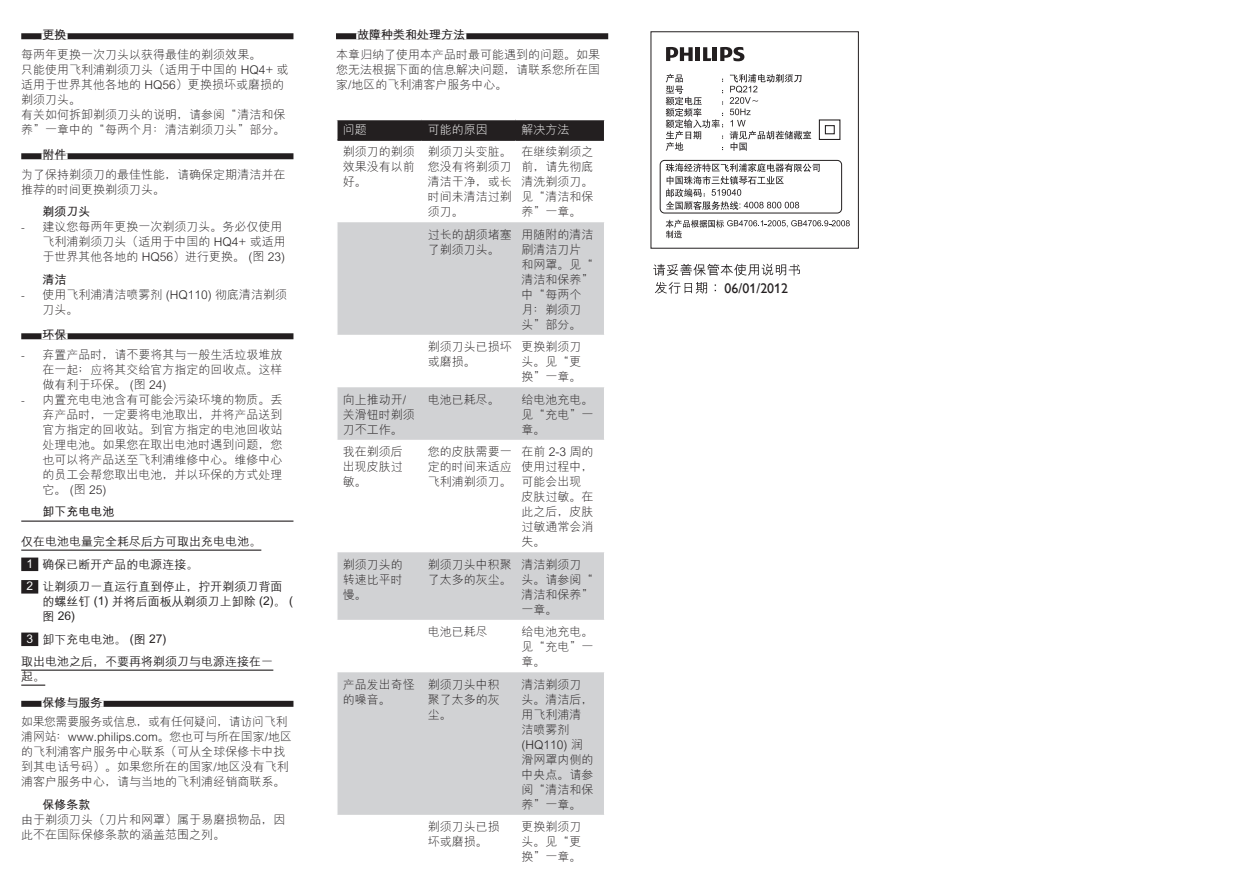
<style>
.page{position:relative;width:1259px;height:893px;background:#fff}
.page>*{position:absolute;margin:0;border:0;box-sizing:border-box;transform-origin:0 0}
.t1{font:13.95px "Gill Sans Alt One WGL";color:#231f20}
.t2{font:12px/15px "M Hei GB Light";color:#231f20}
.t3{font:12px/22.5px "M Hei GB Medium";color:#231f20}
.t4{font:12px "M Hei GB Bold";color:#231f20}
.t5{font:12px "M Hei GB Light";color:#fff}
.s1{font-family:"Gill Sans Alt One WGL Light"}
.s2{color:#fff}
</style>
<div class="page">
<div style="left:336px;top:33px;width:272px;height:6px;background:#231f20"></div>
<div style="left:356px;top:33px;width:110px;height:6px;background:#fff"></div>
<svg style="left:337px;top:222px;width:267px;height:593px;fill:#d1d2d4"></svg>
<div style="left:336px;top:120px;width:269px;height:19px;background:#231f20"></div>
<hr style="left:337px;top:139px;width:85px;height:2px;background:#231f20">
<hr style="left:422px;top:139px;width:93px;height:2px;background:#231f20">
<hr style="left:515px;top:139px;width:89px;height:2px;background:#231f20">
<div style="left:21px;top:33px;width:272px;height:6px;background:#231f20"></div>
<div style="left:41px;top:33px;width:27px;height:6px;background:#fff"></div>
<div style="left:21px;top:153px;width:272px;height:6px;background:#231f20"></div>
<div style="left:41px;top:153px;width:27px;height:6px;background:#fff"></div>
<div style="left:21px;top:333px;width:272px;height:6px;background:#231f20"></div>
<div style="left:41px;top:333px;width:27px;height:6px;background:#fff"></div>
<hr style="left:21px;top:521px;width:272px;height:1px;background:#231f20">
<hr style="left:21px;top:550px;width:240px;height:1px;background:#231f20">
<div style="left:21px;top:558px;width:17px;height:13px;background:#231f20"></div>
<div style="left:21px;top:580px;width:17px;height:14px;background:#231f20"></div>
<div style="left:21px;top:633px;width:17px;height:13px;background:#231f20"></div>
<hr style="left:21px;top:670px;width:252px;height:1px;background:#231f20">
<svg style="left:21px;top:685px;width:24px;height:1px"></svg>
<div style="left:21px;top:701px;width:272px;height:6px;background:#231f20"></div>
<div style="left:41px;top:701px;width:63px;height:6px;background:#fff"></div>
<svg style="left:655px;top:282px;width:52px;height:12px"></svg>
<svg style="left:653px;top:264px;width:147px;height:12px"></svg>
<svg style="left:665px;top:220px;width:185px;height:18px"></svg>
<div style="left:660px;top:160px;width:182px;height:53px;border:1px solid #231f20;border-radius:4px"></div>
<svg style="left:665px;top:74px;width:58px;height:77px"></svg>
<svg style="left:729px;top:74px;width:82px;height:77px"></svg>
<svg style="left:666px;top:163px;width:153px;height:47px"></svg>
<svg style="left:703px;top:47px;width:8px;height:14px"></svg>
<hr style="left:696px;top:47px;width:4px;height:14px;background:#231f20">
<hr style="left:713px;top:47px;width:4px;height:14px;background:#231f20">
<svg style="left:720px;top:47px;width:24px;height:14px"></svg>
<svg style="left:666px;top:47px;width:26px;height:14px"></svg>
<svg style="left:819px;top:119px;width:21px;height:21px"></svg>
<p class="t4" style="left:43px;top:29px;width:25px">更换</p>
<p class="t2" style="left:21px;top:47px;width:269px">每两年更换一次刀头以获得最佳的剃须效果。<br>只能使用飞利浦剃须刀头（适用于中国的 HQ4+ 或适用于世界其他各地的 HQ56）更换损坏或磨损的剃须刀头。<br>有关如何拆卸剃须刀头的说明，请参阅“清洁和保养”一章中的“每两个月：清洁剃须刀头”部分。</p>
<p class="t4" style="left:43px;top:149px;width:25px">附件</p>
<p class="t2" style="left:21px;top:167px;width:265px">为了保持剃须刀的最佳性能，请确保定期清洁并在推荐的时间更换剃须刀头。</p>
<p class="t4" style="left:43px;top:206px;width:49px">剃须刀头</p>
<p class="t2" style="left:43px;top:220px;width:245px;text-indent:-21px"><span class="s1">-</span> 建议您每两年更换一次剃须刀头。务必仅使用飞利浦剃须刀头（适用于中国的 HQ4+ 或适用于世界其他各地的 HQ56）进行更换。 (图 23)</p>
<p class="t4" style="left:43px;top:273px;width:25px">清洁</p>
<p class="t2" style="left:43px;top:287px;width:246px;text-indent:-21px"><span class="s1">-</span> 使用飞利浦清洁喷雾剂 (HQ110) 彻底清洁剃须刀头。</p>
<p class="t4" style="left:43px;top:329px;width:25px">环保</p>
<p class="t2" style="left:43px;top:347px;width:242px;text-align:justify;text-indent:-21px"><span class="s1">-</span> 弃置产品时，请不要将其与一般生活垃圾堆放在一起；应将其交给官方指定的回收点。这样做有利于环保。 (图 24)</p>
<p class="t2" style="left:43px;top:392px;width:242px;text-align:justify;text-indent:-21px"><span class="s1">-</span> 内置充电电池含有可能会污染环境的物质。丢弃产品时，一定要将电池取出，并将产品送到官方指定的回收站。到官方指定的电池回收站处理电池。如果您在取出电池时遇到问题，您也可以将产品送至飞利浦维修中心。维修中心的员工会帮您取出电池，并以环保的方式处理它。 (图 25)</p>
<p class="t4" style="left:43px;top:506px;width:73px">卸下充电电池</p>
<p class="t3" style="left:26px;top:531px;width:258px;text-indent:-5px">仅在电池电量完全耗尽后方可取出充电电池。<br><span class="s2">1</span> 确保已断开产品的电源连接。<br><span class="s2">2</span> 让剃须刀一直运行直到停止，拧开剃须刀背面</p>
<p class="t3" style="left:43px;top:594px;width:252px;line-height:15px">的螺丝钉 (1) 并将后面板从剃须刀上卸除 (2)。 (图 26)</p>
<p class="t3" style="left:21px;top:628px;width:253px;text-indent:5px"><span class="s2">3</span> 卸下充电电池。 (图 27)<br>取出电池之后，不要再将剃须刀与电源连接在一</p>
<p class="t3" style="left:21px;top:666px;width:25px">起。</p>
<p class="t4" style="left:43px;top:696px;width:62px">保修与服务</p>
<p class="t2" style="left:21px;top:715px;width:272px">如果您需要服务或信息，或有任何疑问，请访问飞利浦网站：www.philips.com。您也可与所在国家/地区的飞利浦客户服务中心联系（可从全球保修卡中找到其电话号码）。如果您所在的国家/地区没有飞利浦客户服务中心，请与当地的飞利浦经销商联系。</p>
<p class="t4" style="left:43px;top:798px;width:49px">保修条款</p>
<p class="t2" style="left:21px;top:812px;width:266px">由于剃须刀头（刀片和网罩）属于易磨损物品，因此不在国际保修条款的涵盖范围之列。</p>
<p class="t4" style="left:357px;top:29px;width:109px">故障种类和处理方法</p>
<p class="t2" style="left:336px;top:47px;width:265px;text-align:justify">本章归纳了使用本产品时最可能遇到的问题。如果您无法根据下面的信息解决问题，请联系您所在国家/地区的飞利浦客户服务中心。</p>
<p class="t5" style="left:343px;top:123px;width:25px">问题</p>
<p class="t5" style="left:428px;top:123px;width:61px">可能的原因</p>
<p class="t5" style="left:521px;top:123px;width:49px">解决方法</p>
<p class="t2" style="left:343px;top:145px;width:74px;text-align:justify">剃须刀的剃须效果没有以前好。</p>
<p class="t2" style="left:428px;top:145px;width:85px;text-align:justify">剃须刀头变脏。您没有将剃须刀清洁干净，或长时间未清洁过剃须刀。</p>
<p class="t2" style="left:521px;top:145px;width:73px;text-align:justify">在继续剃须之前，请先彻底清洗剃须刀。见“清洁和保养”一章。</p>
<p class="t2" style="left:428px;top:227px;width:85px">过长的胡须堵塞了剃须刀头。</p>
<p class="t2" style="left:521px;top:227px;width:73px">用随附的清洁刷清洁刀片和网罩。见“清洁和保养”中“每两个月：剃须刀头”部分。</p>
<p class="t2" style="left:428px;top:340px;width:85px">剃须刀头已损坏或磨损。</p>
<p class="t2" style="left:521px;top:340px;width:61px;text-align:justify">更换剃须刀头。见“更换”一章。</p>
<p class="t2" style="left:343px;top:392px;width:74px">向上推动开/关滑钮时剃须刀不工作。</p>
<p class="t2" style="left:428px;top:392px;width:73px">电池已耗尽。</p>
<p class="t2" style="left:521px;top:392px;width:73px;text-align:justify">给电池充电。见“充电”一章。</p>
<p class="t2" style="left:343px;top:445px;width:62px;text-align:justify">我在剃须后出现皮肤过敏。</p>
<p class="t2" style="left:428px;top:445px;width:85px;text-align:justify">您的皮肤需要一定的时间来适应飞利浦剃须刀。</p>
<p class="t2" style="left:521px;top:445px;width:74px">在前 2-3 周的使用过程中，可能会出现皮肤过敏。在此之后，皮肤过敏通常会消失。</p>
<p class="t2" style="left:343px;top:557px;width:62px;text-align:justify">剃须刀头的转速比平时慢。</p>
<p class="t2" style="left:428px;top:557px;width:85px">剃须刀头中积聚了太多的灰尘。</p>
<p class="t2" style="left:521px;top:557px;width:73px">清洁剃须刀头。请参阅“清洁和保养”一章。</p>
<p class="t2" style="left:428px;top:625px;width:61px">电池已耗尽</p>
<p class="t2" style="left:521px;top:625px;width:73px;text-align:justify">给电池充电。见“充电”一章。</p>
<p class="t2" style="left:343px;top:677px;width:74px">产品发出奇怪的噪音。</p>
<p class="t2" style="left:428px;top:677px;width:73px;text-align:justify">剃须刀头中积聚了太多的灰尘。</p>
<p class="t2" style="left:521px;top:677px;width:73px">清洁剃须刀头。清洁后，用飞利浦清洁喷雾剂(HQ110) 润滑网罩内侧的中央点。请参阅“清洁和保养”一章。</p>
<p class="t2" style="left:428px;top:820px;width:73px">剃须刀头已损坏或磨损。</p>
<p class="t2" style="left:521px;top:820px;width:61px;text-align:justify">更换剃须刀头。见“更换”一章。</p>
<p class="t1" style="left:724px;top:279px;width:65px">06/01/2012</p>
</div>
